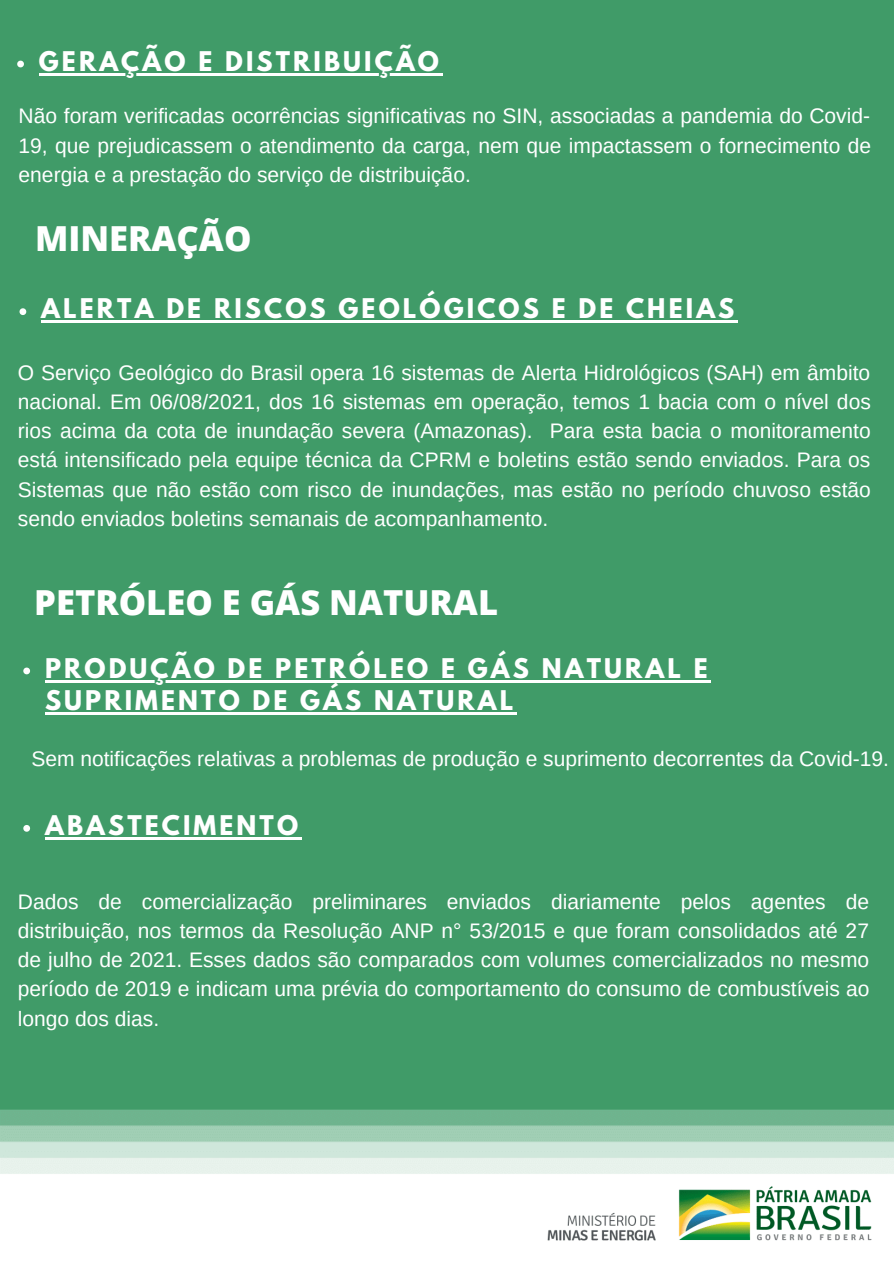
<style>
.page{position:relative;width:894px;height:1264px;background:#fff}
.page>*{position:absolute;margin:0;border:0;box-sizing:border-box;transform-origin:0 0}
.t1{font:800 34.5px "Open Sans";color:#fff}
.t2{font:700 24px/32.7px "League Spartan";letter-spacing:.13em;color:#fff}
.t3{font:21px/29.2px "Arimo";color:#fff;text-align:justify}
</style>
<div class="page">
<img style="left:0;top:493px;width:893px;height:748px">
<div style="left:0;top:0;width:893px;height:493px;background:#409b68"></div>
<svg style="left:17px;top:61px;width:7px;height:6px"></svg>
<hr style="left:39px;top:73px;width:403px;height:2px;background:#fff">
<svg style="left:20px;top:308px;width:6px;height:7px"></svg>
<hr style="left:41px;top:321px;width:510px;height:2px;background:#fff">
<hr style="left:551px;top:321px;width:186px;height:2px;background:#fff">
<svg style="left:23px;top:667px;width:7px;height:7px"></svg>
<hr style="left:45px;top:680px;width:665px;height:2px;background:#fff">
<hr style="left:45px;top:712px;width:471px;height:3px;background:#fff">
<svg style="left:23px;top:825px;width:7px;height:6px"></svg>
<hr style="left:45px;top:837px;width:256px;height:2px;background:#fff">
<p class="t2" style="left:39px;top:48px;width:401px">GERAÇÃO E DISTRIBUIÇÃO</p>
<p class="t3" style="left:19px;top:101px;width:853px">Não foram verificadas ocorrências significativas no SIN, associadas a pandemia do Covid-19, que prejudicassem o atendimento da carga, nem que impactassem o fornecimento de energia e a prestação do serviço de distribuição.</p>
<p class="t1" style="left:35px;top:214px;width:218px">MINERAÇÃO</p>
<p class="t2" style="left:41px;top:295px;width:694px">ALERTA DE RISCOS GEOLÓGICOS E DE CHEIAS</p>
<p class="t3" style="left:18px;top:357px;width:854px">O Serviço Geológico do Brasil opera 16 sistemas de Alerta Hidrológicos (SAH) em âmbito nacional. Em 06/08/2021, dos 16 sistemas em operação, temos 1 bacia com o nível dos rios acima da cota de inundação severa (Amazonas). Para esta bacia o monitoramento está intensificado pela equipe técnica da CPRM e boletins estão sendo enviados. Para os Sistemas que não estão com risco de inundações, mas estão no período chuvoso estão sendo enviados boletins semanais de acompanhamento.</p>
<p class="t1" style="left:34px;top:578px;width:465px">PETRÓLEO E GÁS NATURAL</p>
<p class="t2" style="left:45px;top:654px;width:664px">PRODUÇÃO DE PETRÓLEO E GÁS NATURAL E<br>SUPRIMENTO DE GÁS NATURAL</p>
<p class="t3" style="left:31px;top:744px;width:859px">Sem notificações relativas a problemas de produção e suprimento decorrentes da Covid-19.</p>
<p class="t2" style="left:45px;top:812px;width:254px">ABASTECIMENTO</p>
<p class="t3" style="left:18px;top:886px;width:853px">Dados de comercialização preliminares enviados diariamente pelos agentes de distribuição, nos termos da Resolução ANP n° 53/2015 e que foram consolidados até 27 de julho de 2021. Esses dados são comparados com volumes comercializados no mesmo período de 2019 e indicam uma prévia do comportamento do consumo de combustíveis ao longo dos dias.</p>
</div>
